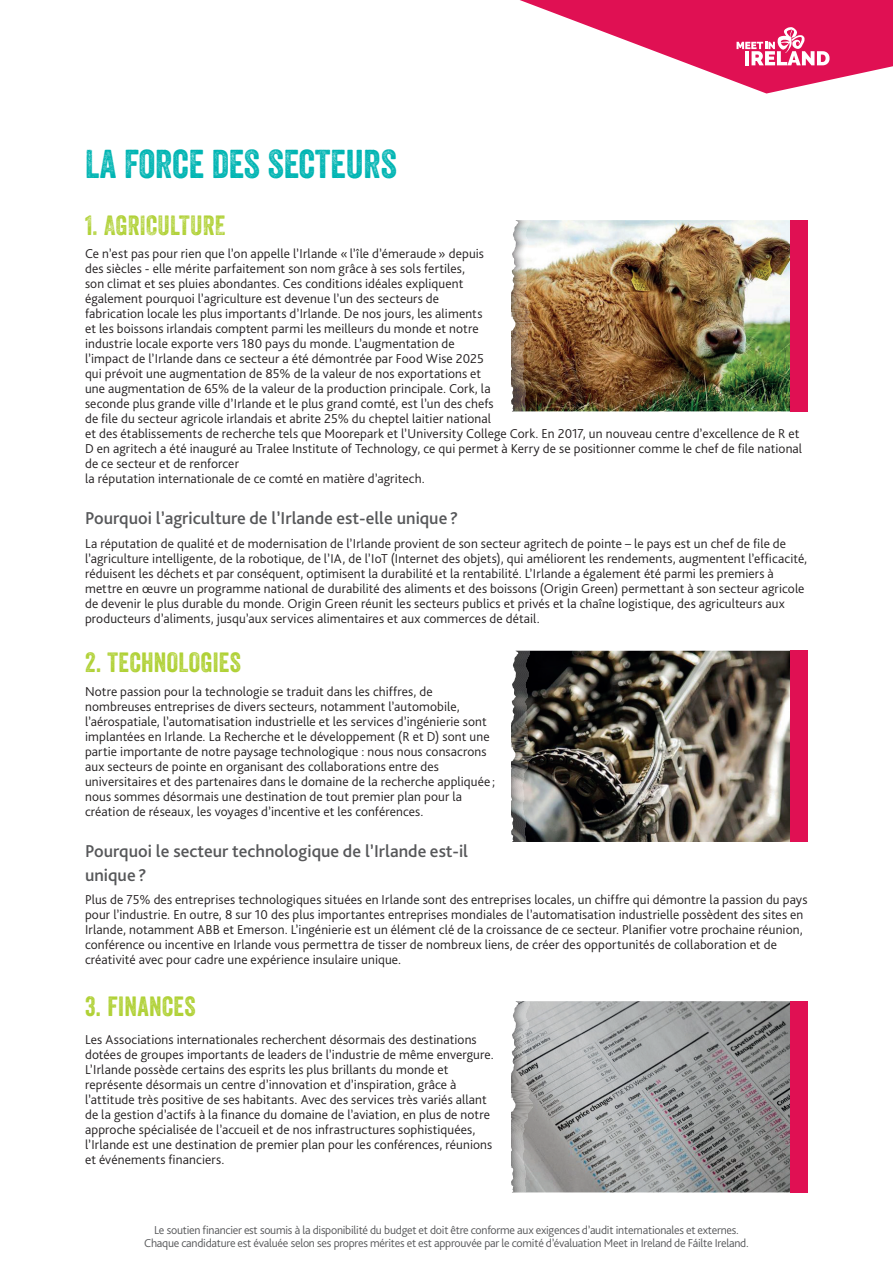
<style>
.page{position:relative;width:893px;height:1263px;background:#fff}
.page>*{position:absolute;margin:0;border:0;box-sizing:border-box;transform-origin:0 0}
.t1{font:39px "Veneer Two";color:#00b5b3}
.t2{font:27px "Veneer";letter-spacing:.01em;color:#b0d136}
.t3{font:27px "Veneer Two";letter-spacing:.005em;color:#b0d136}
.t4{font:500 18px/24px "Bliss Pro";color:#57585a}
.t5{font:300 13.5px/15px "Bliss Pro";letter-spacing:.01em;color:#231f20}
.t6{font:300 12px/13.5px "Bliss Pro";letter-spacing:-.02em;color:#57585a;text-align:center}
</style>
<div class="page">
<svg style="left:520px;top:0;width:373px;height:94px"></svg>
<img style="left:533px;top:220px;width:257px;height:191px">
<img style="left:532px;top:220px;width:1px;height:191px">
<img style="left:531px;top:220px;width:1px;height:191px">
<img style="left:530px;top:220px;width:1px;height:191px">
<img style="left:529px;top:220px;width:1px;height:191px">
<img style="left:528px;top:220px;width:1px;height:191px">
<img style="left:526px;top:220px;width:2px;height:191px">
<img style="left:525px;top:220px;width:1px;height:191px">
<img style="left:524px;top:220px;width:1px;height:191px">
<img style="left:523px;top:220px;width:1px;height:191px">
<img style="left:518px;top:220px;width:5px;height:191px">
<svg style="left:511px;top:220px;width:7px;height:191px"></svg>
<div style="left:790px;top:220px;width:18px;height:191px;background:#e01053"></div>
<img style="left:533px;top:651px;width:257px;height:191px">
<img style="left:532px;top:651px;width:1px;height:191px">
<img style="left:531px;top:651px;width:1px;height:191px">
<img style="left:530px;top:651px;width:1px;height:191px">
<img style="left:529px;top:651px;width:1px;height:191px">
<img style="left:528px;top:651px;width:1px;height:191px">
<img style="left:526px;top:651px;width:2px;height:191px">
<img style="left:525px;top:651px;width:1px;height:191px">
<img style="left:524px;top:651px;width:1px;height:191px">
<img style="left:523px;top:651px;width:1px;height:191px">
<img style="left:518px;top:651px;width:5px;height:191px">
<svg style="left:511px;top:651px;width:7px;height:191px"></svg>
<div style="left:790px;top:651px;width:18px;height:191px;background:#e01053"></div>
<img style="left:533px;top:1001px;width:257px;height:191px">
<img style="left:532px;top:1001px;width:1px;height:191px">
<img style="left:531px;top:1001px;width:1px;height:191px">
<img style="left:530px;top:1001px;width:1px;height:191px">
<img style="left:529px;top:1001px;width:1px;height:191px">
<img style="left:528px;top:1001px;width:1px;height:191px">
<img style="left:526px;top:1001px;width:2px;height:191px">
<img style="left:525px;top:1001px;width:1px;height:191px">
<img style="left:524px;top:1001px;width:1px;height:191px">
<img style="left:523px;top:1001px;width:1px;height:191px">
<img style="left:518px;top:1001px;width:5px;height:191px">
<svg style="left:511px;top:1001px;width:7px;height:191px"></svg>
<div style="left:790px;top:1001px;width:18px;height:191px;background:#e01053"></div>
<h1 class="t1" style="left:85px;top:140px;width:313px">LA FORCE DES SECTEURS</h1>
<h2 class="t3" style="left:85px;top:209px;width:142px">1. AGRICULTURE</h2>
<p class="t5" style="left:85px;top:246px;width:719px">Ce n’est pas pour rien que l’on appelle l’Irlande « l’île d’émeraude » depuis<br>des siècles - elle mérite parfaitement son nom grâce à ses sols fertiles,<br>son climat et ses pluies abondantes. Ces conditions idéales expliquent<br>également pourquoi l’agriculture est devenue l’un des secteurs de<br>fabrication locale les plus importants d’Irlande. De nos jours, les aliments<br>et les boissons irlandais comptent parmi les meilleurs du monde et notre<br>industrie locale exporte vers 180 pays du monde. L’augmentation de<br>l’impact de l’Irlande dans ce secteur a été démontrée par Food Wise 2025<br>qui prévoit une augmentation de 85% de la valeur de nos exportations et<br>une augmentation de 65% de la valeur de la production principale. Cork, la<br>seconde plus grande ville d’Irlande et le plus grand comté, est l’un des chefs<br>de file du secteur agricole irlandais et abrite 25% du cheptel laitier national<br>et des établissements de recherche tels que Moorepark et l’University College Cork. En 2017, un nouveau centre d’excellence de R et D en agritech a été inauguré au Tralee Institute of Technology, ce qui permet à Kerry de se positionner comme le chef de file national de ce secteur et de renforcer<br>la réputation internationale de ce comté en matière d’agritech.</p>
<h3 class="t4" style="left:85px;top:506px;width:375px">Pourquoi l’agriculture de l’Irlande est-elle unique ?</h3>
<p class="t5" style="left:85px;top:535px;width:724px">La réputation de qualité et de modernisation de l’Irlande provient de son secteur agritech de pointe – le pays est un chef de file de l’agriculture intelligente, de la robotique, de l’IA, de l’IoT (Internet des objets), qui améliorent les rendements, augmentent l’efficacité, réduisent les déchets et par conséquent, optimisent la durabilité et la rentabilité. L’Irlande a également été parmi les premiers à mettre en œuvre un programme national de durabilité des aliments et des boissons (Origin Green) permettant à son secteur agricole de devenir le plus durable du monde. Origin Green réunit les secteurs publics et privés et la chaîne logistique, des agriculteurs aux producteurs d’aliments, jusqu’aux services alimentaires et aux commerces de détail.</p>
<h2 class="t2" style="left:85px;top:646px;width:157px">2. TECHNOLOGIES</h2>
<p class="t5" style="left:85px;top:683px;width:412px">Notre passion pour la technologie se traduit dans les chiffres, de nombreuses entreprises de divers secteurs, notamment l’automobile, l’aérospatiale, l’automatisation industrielle et les services d’ingénierie sont implantées en Irlande. La Recherche et le développement (R et D) sont une partie importante de notre paysage technologique : nous nous consacrons aux secteurs de pointe en organisant des collaborations entre des universitaires et des partenaires dans le domaine de la recherche appliquée ; nous sommes désormais une destination de tout premier plan pour la création de réseaux, les voyages d’incentive et les conférences.</p>
<h3 class="t4" style="left:85px;top:838px;width:385px">Pourquoi le secteur technologique de l’Irlande est-il unique ?</h3>
<p class="t5" style="left:85px;top:892px;width:724px">Plus de 75% des entreprises technologiques situées en Irlande sont des entreprises locales, un chiffre qui démontre la passion du pays pour l’industrie. En outre, 8 sur 10 des plus importantes entreprises mondiales de l’automatisation industrielle possèdent des sites en Irlande, notamment ABB et Emerson. L’ingénierie est un élément clé de la croissance de ce secteur. Planifier votre prochaine réunion, conférence ou incentive en Irlande vous permettra de tisser de nombreux liens, de créer des opportunités de collaboration et de créativité avec pour cadre une expérience insulaire unique.</p>
<h2 class="t2" style="left:85px;top:990px;width:112px">3. FINANCES</h2>
<p class="t5" style="left:85px;top:1031px;width:410px">Les Associations internationales recherchent désormais des destinations dotées de groupes importants de leaders de l’industrie de même envergure.<br>L’Irlande possède certains des esprits les plus brillants du monde et représente désormais un centre d’innovation et d’inspiration, grâce à l’attitude très positive de ses habitants. Avec des services très variés allant de la gestion d’actifs à la finance du domaine de l’aviation, en plus de notre approche spécialisée de l’accueil et de nos infrastructures sophistiquées, l’Irlande est une destination de premier plan pour les conférences, réunions et événements financiers.</p>
<p class="t6" style="left:144px;top:1223px;width:606px">Le soutien financier est soumis à la disponibilité du budget et doit être conforme aux exigences d’audit internationales et externes.<br>Chaque candidature est évaluée selon ses propres mérites et est approuvée par le comité d’évaluation Meet in Ireland de Fáilte Ireland.</p>
</div>
